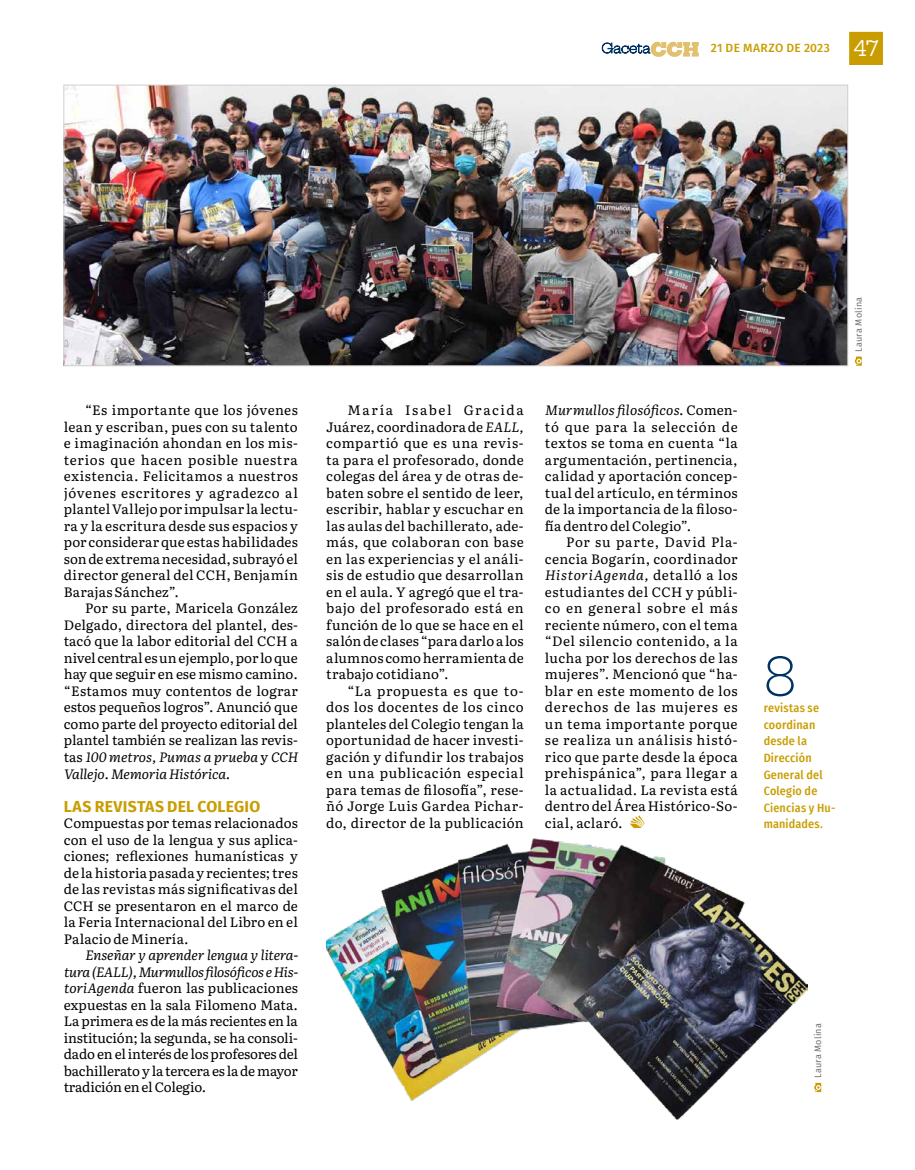
<style>
.page{position:relative;width:915px;height:1170px;background:#fff}
.page>*{position:absolute;margin:0;border:0;box-sizing:border-box;transform-origin:0 0}
.t1{font:300 52.5px "Hepta Slab";color:#003263}
.t2{font:700 15.75px "Fira Sans";letter-spacing:.015em;color:#c99d00}
.t3{font:13.5px/16.5px "Literata 18 pt";letter-spacing:.01em;color:#000;text-align:justify}
.t4{font:13.5px/16.5px "Literata 18 pt";letter-spacing:-.01em;color:#000}
.t5{font:500 12px/16.5px "Fira Sans Condensed";letter-spacing:.015em;color:#c99d00}
.t6{font:500 12px "Fira Sans";letter-spacing:.025em;color:#c99d00}
.t7{font:9px "Fira Sans";letter-spacing:.025em;color:#706f6f}
.s1{font-family:"Hepta Slab";font-weight:400;font-size:21px;color:#fff}
.s2{font-style:italic}
</style>
<div class="page">
<img style="left:66px;top:87px;width:779px;height:277px">
<img style="left:326px;top:838px;width:480px;height:281px">
<svg style="left:814px;top:1082px;width:6px;height:9px"></svg>
<svg style="left:854px;top:356px;width:7px;height:10px"></svg>
<svg style="left:629px;top:815px;width:15px;height:13px"></svg>
<svg style="left:601px;top:41px;width:97px;height:16px"></svg>
<div style="left:848px;top:32px;width:34px;height:33px;background:#c99d00"></div>
<p class="t6" style="left:710px;top:39px;width:169px">21 DE MARZO DE 2023 <span class="s1">47</span></p>
<p class="t3" style="left:64px;top:401px;width:235px;text-indent:21px">“Es importante que los jóvenes lean y escriban, pues con su talento e imaginación ahondan en los mis&shy;terios que hacen posible nuestra existencia. Felicitamos a nuestros jóvenes escritores y agradezco al plantel Vallejo por impulsar la lectu&shy;ra y la escritura desde sus espacios y por considerar que estas habilidades son de extrema necesidad, subrayó el director general del CCH, Benjamín Barajas Sánchez”.</p>
<p class="t3" style="left:64px;top:599px;width:237px;text-align:left;text-indent:21px">Por su parte, Maricela González Delgado, directora del plantel, des&shy;tacó que la labor editorial del CCH a nivel central es un ejemplo, por lo que hay que seguir en ese mismo camino. “Estamos muy contentos de lograr estos pequeños logros”. Anunció que como parte del proyecto editorial del plantel también se realizan las revis&shy;tas <span class="s2">100 metros, Pumas a prueba</span> y <span class="s2">CCH Vallejo. Memoria Histórica</span>.</p>
<p class="t2" style="left:64px;top:792px;width:198px">LAS REVISTAS DEL COLEGIO</p>
<p class="t3" style="left:64px;top:813px;width:235px">Compuestas por temas relacionados con el uso de la lengua y sus aplica&shy;ciones; reflexiones humanísticas y de la historia pasada y recientes; tres de las revistas más significativas del CCH se presentaron en el marco de la Feria Internacional del Libro en el Palacio de Minería.</p>
<p class="t4" style="left:64px;top:945px;width:237px;text-indent:21px"><span class="s2">Enseñar y aprender lengua y litera&shy;tura (EALL), Murmullos filosóficos e His&shy;toriAgenda</span> fueron las publicaciones expuestas en la sala Filomeno Mata.<br>La primera es de la más recientes en la institución; la segunda, se ha consoli&shy;dado en el interés de los profesores del bachillerato y la tercera es la de mayor tradición en el Colegio.</p>
<p class="t3" style="left:326px;top:401px;width:200px;text-align:left;text-indent:21px">María Isabel Gracida<br>Juárez, coordinadora de <span class="s2">EALL, </span>compartió que es una revis&shy;ta para el profesorado, donde colegas del área y de otras de&shy;baten sobre el sentido de leer, escribir, hablar y escuchar en las aulas del bachillerato, ade&shy;más, que colaboran con base en las experiencias y el análi&shy;sis de estudio que desarrollan en el aula. Y agregó que el tra&shy;bajo del profesorado está en función de lo que se hace en el salón de clases “para darlo a los alumnos como herramienta de trabajo cotidiano”.</p>
<p class="t3" style="left:326px;top:681px;width:199px;text-indent:21px">“La propuesta es que to&shy;dos los docentes de los cinco planteles del Colegio tengan la oportunidad de hacer investi&shy;gación y difundir los trabajos en una publicación especial para temas de filosofía”, rese&shy;ñó Jorge Luis Gardea Pichar&shy;do, director de la publicación</p>
<p class="t3" style="left:544px;top:401px;width:194px"><span class="s2">Murmullos filosóficos</span>. Comen&shy;tó que para la selección de textos se toma en cuenta “la argumentación, pertinencia, calidad y aportación concep&shy;tual del artículo, en términos de la importancia de la filoso&shy;fía dentro del Colegio”.</p>
<p class="t3" style="left:544px;top:533px;width:194px;text-indent:21px">Por su parte, David Pla&shy;cencia Bogarín, coordinador <span class="s2">HistoriAgenda,</span> detalló a los estudiantes del CCH y públi&shy;co en general sobre el más reciente número, con el tema “Del silencio contenido, a la lucha por los derechos de las mujeres”. Mencionó que “ha&shy;blar en este momento de los derechos de las mujeres es un tema importante porque se realiza un análisis histó&shy;rico que parte desde la época prehispánica”, para llegar a la actualidad. La revista está dentro del Área Histórico-So&shy;cial, aclaró.</p>
<p class="t7" style="left:851px;top:352px;width:57px;rotate:-90deg">Laura Molina</p>
<h1 class="t1" style="left:763px;top:632px;width:34px">8</h1>
<p class="t5" style="left:763px;top:699px;width:73px">revistas se coordinan desde la<br>Dirección<br>General del<br>Colegio de<br>Ciencias y Hu&shy;manidades.</p>
<p class="t7" style="left:811px;top:1078px;width:57px;rotate:-90deg">Laura Molina</p>
</div>
